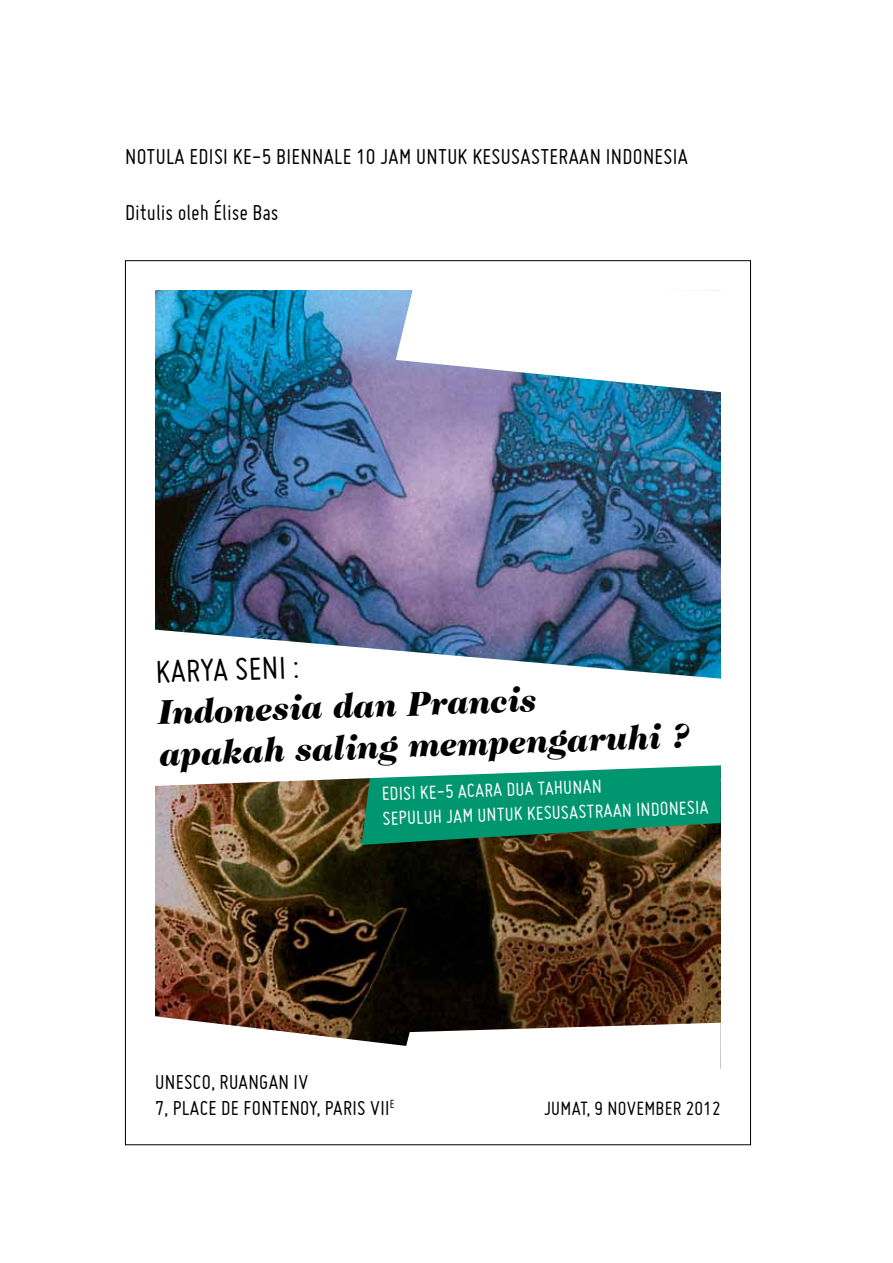
<style>
.page{position:relative;width:893px;height:1263px;background:#fff}
.page>*{position:absolute;margin:0;border:0;box-sizing:border-box;transform-origin:0 0}
.t1{font:italic 900 34.65px/41.5px "Caslon 224 Std";color:#000}
.t2{font:34.65px "Miso";color:#000}
.t3{font:23.55px "Miso";letter-spacing:.015em;color:#000}
.t4{font:22.05px/26.4px "Miso";letter-spacing:.015em;color:#000}
.t5{font:21px "Miso";letter-spacing:.005em;color:#000}
.t6{font:20.7px/24.8px "Miso";color:#fff}
</style>
<div class="page">
<img style="left:155px;top:290px;width:566px;height:725px">
<svg style="left:155px;top:628px;width:566px;height:158px"></svg>
<svg style="left:396px;top:290px;width:325px;height:102px"></svg>
<svg style="left:155px;top:1015px;width:566px;height:54px"></svg>
<svg style="left:362px;top:761px;width:359px;height:84px;background:#2c9776"></svg>
<svg style="left:294px;top:662px;width:4px;height:16px"></svg>
<p class="t3" style="left:125px;top:143px;width:358px">NOTULA EDISI KE-5 BIENNALE 10 JAM UNTUK KESUS</p>
<p class="t3" style="left:520px;top:143px;width:122px">ASTERAAN INDONESI</p>
<p class="t3" style="left:678px;top:143px;width:12px">A</p>
<p class="t3" style="left:125px;top:199px;width:155px">DITULIS OLEH ÉLISE BAS</p>
<h1 class="t2" style="left:155px;top:653px;width:94px;rotate:-2deg">KARYA SENI</h1>
<h1 class="t1" style="left:156px;top:691px;width:533px;rotate:-2deg">Indonesia dan Prancis<br>apakah saling mempengaruhi ?</h1>
<p class="t6" style="left:381px;top:781px;width:220px;rotate:-2deg">EDISI KE-5 ACARA DUA TAHUN AN<br>SEPULUH JAM UN TUK KESUS</p>
<p class="t6" style="left:569px;top:799px;width:100px;rotate:-2deg">ASTRAAN IN DONESI</p>
<p class="t4" style="left:155px;top:1068px;width:240px">UNESCO, RUANGAN IV<br>7, PLACE DE FONTENOY, PARIS VII<sup>E</sup></p>
<p class="t5" style="left:544px;top:1097px;width:178px">JUMAT, 9 NOVEMBER 2012</p>
</div>
